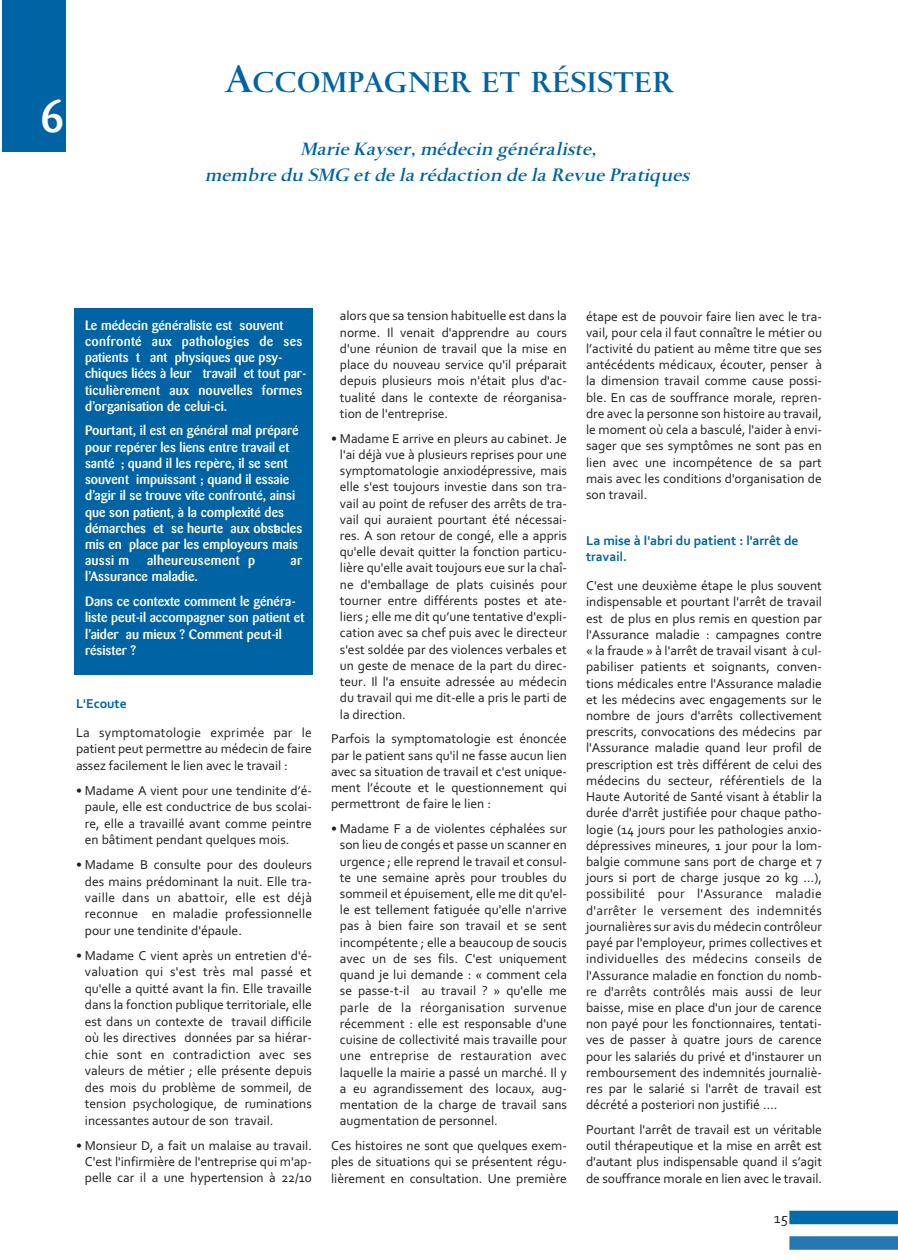
<style>
.page{position:relative;width:898px;height:1260px;background:#fff}
.page>*{position:absolute;margin:0;border:0;box-sizing:border-box;transform-origin:0 0}
.t1{font:500 45px "Barmeno";color:#fff}
.t2{font:600 33.75px "Spectrum";color:#0063a4}
.t3{font:italic 600 21px/25.2px "Spectrum";color:#0063a4;text-align:center}
.t4{font:15px "Corbel";color:#231f20}
.t5{font:13.5px/16.2px "Corbel";color:#231f20;text-align:justify}
.t6{font:500 13.5px/16.2px "Barmeno";color:#fff}
.t7{font:700 13.5px "Corbel";color:#0063a4}
.t8{font:500 13.5px "Barmeno";letter-spacing:.02em;color:#fff}
.t9{font:700 13.5px "Corbel";color:#0063a4}
.s1{font-size:45px}
</style>
<div class="page">
<div style="left:2px;top:0;width:64px;height:151px;background:#0063a4"></div>
<div style="left:789px;top:1210px;width:108px;height:14px;background:#026caa"></div>
<div style="left:789px;top:1236px;width:108px;height:13px;background:#2677b2"></div>
<div style="left:74px;top:309px;width:239px;height:366px;background:#0063a4"></div>
<h1 class="t1" style="left:40px;top:90px;width:26px">6</h1>
<h2 class="t2" style="left:224px;top:65px;width:451px"><span class="s1">A</span>CCOMPAGNER ET RÉSISTER</h2>
<h3 class="t3" style="left:205px;top:137px;width:490px">Marie Kayser,médecin généraliste,<br>membre du SMG etde la rédaction de la Revue Pratiques</h3>
<p class="t6" style="left:85px;top:317px;width:223px">Le médecin généraliste est souvent confronté aux pathologies de ses patients t ant physiques que psy&shy;chiques liées à leur travail et tout par&shy;ticulièrement aux nouvelles formes d’organisation de celui-ci.</p>
<p class="t6" style="left:85px;top:422px;width:219px">Pourtant, il est en général mal préparé pour repérer les liens entre travail et santé ; quand il les repère, il se sent souvent impuissant ; quand il essaie d’agir il se trouve vite confronté, ainsi que son patient, à la complexité des démarches et se heurte aux obstacles mis en place par les employeurs mais aussi m</p>
<p class="t8" style="left:147px;top:552px;width:109px">alheureusement p</p>
<p class="t6" style="left:290px;top:552px;width:13px">ar</p>
<p class="t6" style="left:85px;top:564px;width:212px;line-height:24.8px">l’Assurance maladie.<br>Dans ce contexte comment le généra-</p>
<p class="t6" style="left:85px;top:609px;width:221px">liste peut-il accompagner son patient et l’aider au mieux ? Comment peut-il résister ?</p>
<p class="t7" style="left:76px;top:698px;width:52px">L'Ecoute</p>
<p class="t5" style="left:76px;top:723px;width:237px">La symptomatologie exprimée par le patient peut permettre au médecin de faire assez facilement le lien avec le travail :</p>
<p class="t5" style="left:85px;top:783px;width:228px;text-indent:-9px">• Madame A vient pour une tendinite d’é&shy;paule, elle est conductrice de bus scolai&shy;re, elle a travaillé avant comme peintre en bâtiment pendant quelques mois.</p>
<p class="t5" style="left:85px;top:857px;width:229px;text-indent:-9px">• Madame B consulte pour des douleurs des mains prédominant la nuit. Elle tra&shy;vaille dans un abattoir, elle est déjà reconnue en maladie professionnelle pour une tendinite d'épaule.</p>
<p class="t5" style="left:85px;top:948px;width:228px;text-indent:-9px">• Madame C vient après un entretien d'é&shy;valuation qui s'est très mal passé et qu'elle a quitté avant la fin. Elle travaille dans la fonction publique territoriale, elle est dans un contexte de travail difficile où les directives données par sa hiérar&shy;chie sont en contradiction avec ses valeurs de métier ; elle présente depuis des mois du problème de sommeil, de tension psychologique, de ruminations incessantes autour de son travail.</p>
<p class="t5" style="left:85px;top:1137px;width:228px;text-indent:-9px">• Monsieur D, a fait un malaise au travail.<br>C'est l'infirmière de l'entreprise qui m'ap&shy;pelle car il a une hypertension à 22/10</p>
<p class="t5" style="left:340px;top:309px;width:228px">alors que sa tension habituelle est dans la norme. Il venait d'apprendre au cours d'une réunion de travail que la mise en place du nouveau service qu'il préparait depuis plusieurs mois n'était plus d'ac&shy;tualité dans le contexte de réorganisa&shy;tion de l'entreprise.</p>
<p class="t5" style="left:340px;top:431px;width:228px;text-indent:-9px">• Madame E arrive en pleurs au cabinet. Je l'ai déjà vue à plusieurs reprises pour une symptomatologie anxiodépressive, mais elle s'est toujours investie dans son tra&shy;vail au point de refuser des arrêts de tra&shy;vail qui auraient pourtant été nécessai&shy;res. A son retour de congé, elle a appris qu'elle devait quitter la fonction particu&shy;lière qu'elle avait toujours eue sur la chaî&shy;ne d'emballage de plats cuisinés pour tourner entre différents postes et ate&shy;liers ; elle me dit qu’une tentative d'expli&shy;cation avec sa chef puis avec le directeur s'est soldée par des violences verbales et un geste de menace de la part du direc&shy;teur. Il l'a ensuite adressée au médecin du travail qui me dit-elle a pris le parti de la direction.</p>
<p class="t5" style="left:331px;top:732px;width:237px">Parfois la symptomatologie est énoncée par le patient sans qu'il ne fasse aucun lien avec sa situation de travail et c'est unique&shy;ment l’écoute et le questionnement qui permettront de faire le lien :</p>
<p class="t5" style="left:340px;top:821px;width:228px;text-indent:-9px">• Madame F a de violentes céphalées sur son lieu de congés et passe un scanner en urgence ; elle reprend le travail et consul&shy;te une semaine après pour troubles du sommeil et épuisement, elle me dit qu'el&shy;le est tellement fatiguée qu'elle n'arrive pas à bien faire son travail et se sent incompétente ; elle a beaucoup de soucis avec un de ses fils. C'est uniquement quand je lui demande : « comment cela se passe-t-il au travail ? » qu'elle me parle de la réorganisation survenue récemment : elle est responsable d'une cuisine de collectivité mais travaille pour une entreprise de restauration avec laquelle la mairie a passé un marché. Il y a eu agrandissement des locaux, aug&shy;mentation de la charge de travail sans augmentation de personnel.</p>
<p class="t5" style="left:331px;top:1138px;width:237px">Ces histoires ne sont que quelques exem&shy;ples de situations qui se présentent régu&shy;lièrement en consultation. Une première</p>
<p class="t5" style="left:586px;top:309px;width:237px">étape est de pouvoir faire lien avec le tra&shy;vail, pour cela il faut connaître le métier ou l’activité du patient au même titre que ses antécédents médicaux, écouter, penser à la dimension travail comme cause possi&shy;ble. En cas de souffrance morale, repren&shy;dre avec la personne son histoire au travail, le moment où cela a basculé, l'aider à envi&shy;sager que ses symptômes ne sont pas en lien avec une incompétence de sa part mais avec les conditions d'organisation de son travail.</p>
<p class="t7" style="left:586px;top:535px;width:214px">La mise à l'abri du patient : l'arrêt de</p>
<p class="t9" style="left:586px;top:548px;width:43px">travail.</p>
<p class="t5" style="left:586px;top:579px;width:237px">C'est une deuxième étape le plus souvent indispensable et pourtant l'arrêt de travail est de plus en plus remis en question par l'Assurance maladie : campagnes contre « la fraude » à l'arrêt de travail visant à cul&shy;pabiliser patients et soignants, conven&shy;tions médicales entre l'Assurance maladie et les médecins avec engagements sur le nombre de jours d'arrêts collectivement prescrits, convocations des médecins par l'Assurance maladie quand leur profil de prescription est très différent de celui des médecins du secteur, référentiels de la Haute Autorité de Santé visant à établir la durée d'arrêt justifiée pour chaque patho&shy;logie (14 jours pour les pathologies anxio&shy;dépressives mineures, 1 jour pour la lom&shy;balgie commune sans port de charge et 7 jours si port de charge jusque 20 kg …), possibilité pour l'Assurance maladie d'arrêter le versement des indemnités journalières sur avis du médecin contrôleur payé par l'employeur, primes collectives et individuelles des médecins conseils de l'Assurance maladie en fonction du nomb&shy;re d'arrêts contrôlés mais aussi de leur baisse, mise en place d'un jour de carence non payé pour les fonctionnaires, tentati&shy;ves de passer à quatre jours de carence pour les salariés du privé et d'instaurer un remboursement des indemnités journaliè&shy;res par le salarié si l'arrêt de travail est décrété a posteriori non justifié ….</p>
<p class="t5" style="left:586px;top:1122px;width:237px">Pourtant l'arrêt de travail est un véritable outil thérapeutique et la mise en arrêt est d'autant plus indispensable quand il s’agit de souffrance morale en lien avec le travail.</p>
<p class="t4" style="left:773px;top:1208px;width:15px">15</p>
</div>
